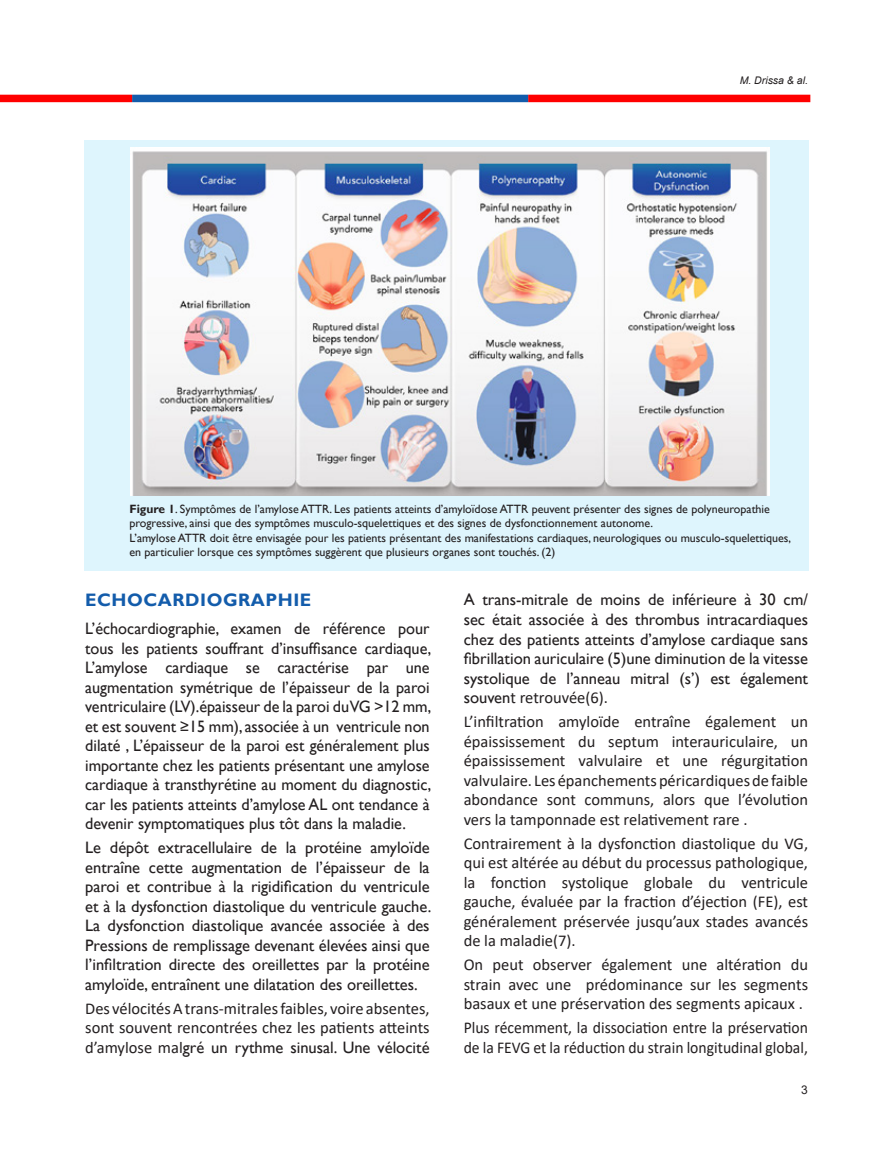
<style>
.page{position:relative;width:893px;height:1149px;background:#fff}
.page>*{position:absolute;margin:0;border:0;box-sizing:border-box;transform-origin:0 0}
.Body_Text{font:700 18px "Gill Sans";letter-spacing:.03em;color:#135cab}
.t1{font:16.5px/19.5px "Gill Sans";color:#231f20;text-align:justify}
.t2{font:16.5px/19.5px "Calibri";color:#231f20;text-align:justify}
.t3{font:16.5px/19.5px "Calibri";color:#231f20;scale:.95 1}
.t4{font:12px/14.4px "Gill Sans";color:#231f20}
.t5{font:12px "Arial";color:#231f20}
.t6{font:italic 10.5px "Arial";color:#231f20}
.s1{font-weight:700}
.s2{font-family:"Gill Sans"}
.s3{font-family:"Calibri"}
</style>
<div class="page">
<div style="left:528px;top:95px;width:282px;height:7px;background:#f00"></div>
<div style="left:132px;top:95px;width:396px;height:7px;background:#135cab"></div>
<div style="left:0;top:95px;width:132px;height:7px;background:#f00"></div>
<div style="left:84px;top:140px;width:725px;height:430px;background:#def5fd"></div>
<img style="left:131px;top:148px;width:638px;height:347px">
<p class="t6" style="left:740px;top:74px;width:70px">M. Drissa &amp; al.</p>
<p class="t4" style="left:129px;top:502px;width:642px"><span class="s1">Figure 1</span>. Symptômes de l’amylose ATTR. Les patients atteints d’amyloïdose ATTR peuvent présenter des signes de polyneuropathie progressive, ainsi que des symptômes musculo-squelettiques et des signes de dysfonctionnement autonome.</p>
<p class="t4" style="left:129px;top:530px;width:663px">L’amylose ATTR doit être envisagée pour les patients présentant des manifestations cardiaques, neurologiques ou musculo-squelettiques, en particulier lorsque ces symptômes suggèrent que plusieurs organes sont touchés. (2)</p>
<p class="Body_Text" style="left:85px;top:588px;width:228px">ECHOCARDIOGRAPHIE</p>
<p class="t1" style="left:85px;top:619px;width:348px">L’échocardiographie, examen de référence pour tous les patients souffrant d’insuffisance cardiaque, L’amylose cardiaque se caractérise par une augmentation symétrique de l’épaisseur de la paroi ventriculaire (LV).épaisseur de la paroi du VG &gt;12 mm, et est souvent ≥15 mm), associée à un ventricule non dilaté , L’épaisseur de la paroi est généralement plus importante chez les patients présentant une amylose cardiaque à transthyrétine au moment du diagnostic, car les patients atteints d’amylose AL ont tendance à devenir symptomatiques plus tôt dans la maladie.</p>
<p class="t1" style="left:85px;top:838px;width:348px">Le dépôt extracellulaire de la protéine amyloïde entraîne cette augmentation de l’épaisseur de la paroi et contribue à la rigidification du ventricule et à la dysfonction diastolique du ventricule gauche.<br>La dysfonction diastolique avancée associée à des Pressions de remplissage devenant élevées ainsi que l’infiltration directe des oreillettes par la protéine amyloïde, entraînent une dilatation des oreillettes.</p>
<p class="t2" style="left:85px;top:997px;width:346px">Des vélocités A trans-mitrales faibles, voire absentes, sont souvent rencontrées chez les patients atteints d’amylose mal<span class="s2">gré un rythme sinusal. Une vélocité</span></p>
<p class="t1" style="left:464px;top:590px;width:346px">A trans-mitrale de moins de inférieure à 30 cm/ sec était associée à des thrombus intracardiaques chez des patients atteints d’amylose cardiaque sans fibrillation auriculaire (5)une diminution de la vitesse systolique de l’anneau mitral (s’) est également souven<span class="s3">t retrouvée(6).</span></p>
<p class="t2" style="left:464px;top:711px;width:346px">L’infiltration amyloïde entraîne également un épaississement du septum interauriculaire, un épaississement valvulaire et une régurgitation valvulaire. Les épanchements péricardiques de faible abondance sont communs, alors que l’évolution vers la tamponnade est relativement rare .</p>
<p class="t2" style="left:464px;top:832px;width:346px">Contrairement à la dysfonction diastolique du VG, qui est altérée au début du processus pathologique, la fonction systolique globale du ventricule gauche, évaluée par la fraction d’éjection (FE), est généralement préservée jusqu’aux stades avancés de la maladie(7).</p>
<p class="t2" style="left:464px;top:954px;width:346px">On peut observer également une altération du strain avec une prédominance sur les segments basaux et une préservation des segments apicaux .</p>
<p class="t3" style="left:464px;top:1017px;width:364px">Plus récemment, la dissociation entre la préservation de la FEVG et la réduction du strain longitudinal global,</p>
<p class="t5" style="left:801px;top:1081px;width:8px">3</p>
</div>
